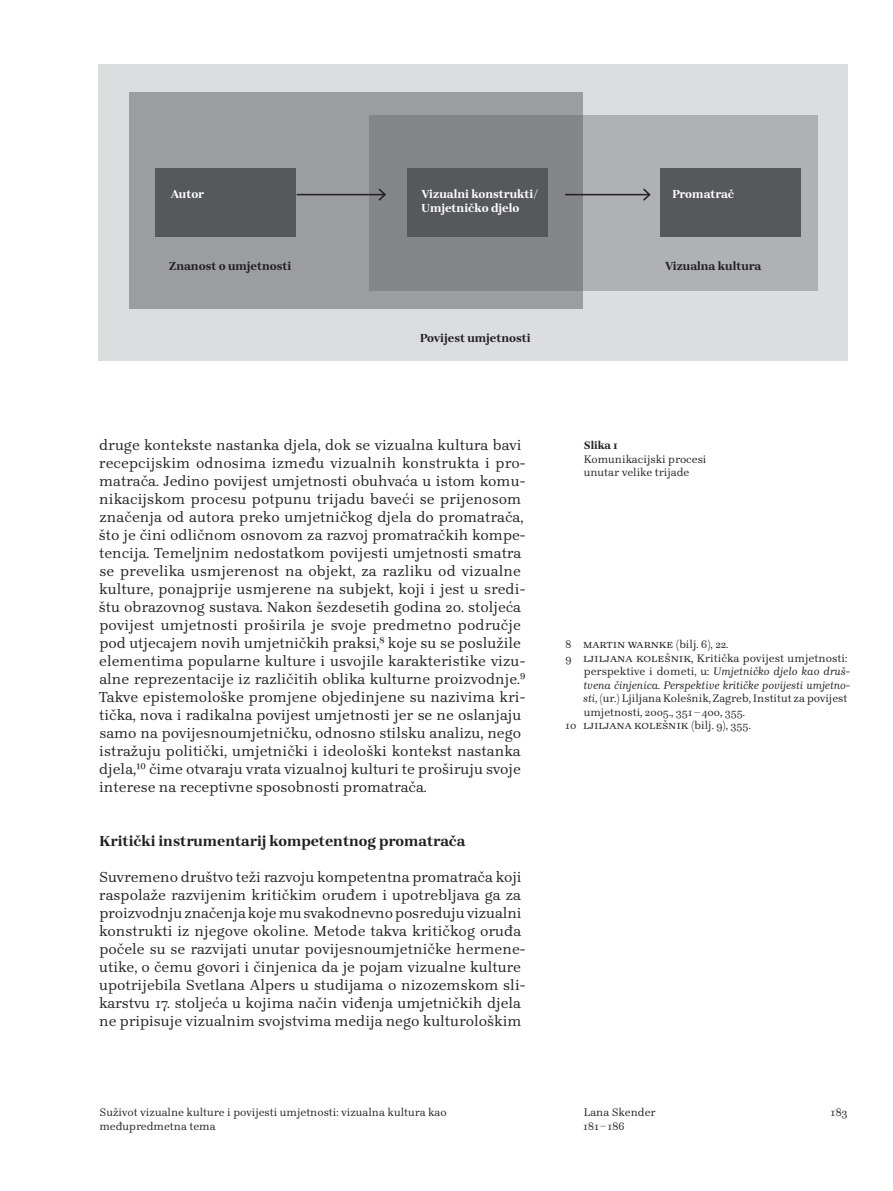
<style>
.page{position:relative;width:893px;height:1191px;background:#fff}
.page>*{position:absolute;margin:0;border:0;box-sizing:border-box;transform-origin:0 0}
.body{font:15px/18px "Brygada 1918";letter-spacing:-.005em;color:#231f20}
.body-2{font:700 15px "Brygada 1918";letter-spacing:-.005em;color:#231f20}
.sidenote{font:700 12px "Brygada 1918";letter-spacing:-.005em;color:#231f20}
.sidenote-2{font:700 12px/13.5px "Brygada 1918";letter-spacing:-.005em;color:#fff}
.sidenote-3{font:11.25px/13.5px "Brygada 1918";letter-spacing:-.005em;color:#231f20}
.sidenote-4{font:700 11.25px "Brygada 1918";color:#231f20}
.body-3{font:11.25px "Brygada 1918";color:#231f20}
.s1{font-style:italic}
</style>
<div class="page">
<div style="left:99px;top:64px;width:749px;height:296px;background:#dcdddf"></div>
<div style="left:369px;top:115px;width:448px;height:175px;background:#afb1b3"></div>
<svg style="left:130px;top:92px;width:453px;height:216px;background:#939496"></svg>
<div style="left:407px;top:168px;width:141px;height:68px;background:#57585a"></div>
<div style="left:660px;top:168px;width:141px;height:68px;background:#57585a"></div>
<div style="left:155px;top:168px;width:141px;height:68px;background:#57585a"></div>
<hr style="left:297px;top:194px;width:88px;height:1px;background:#231f20">
<svg style="left:377px;top:187px;width:10px;height:15px"></svg>
<hr style="left:565px;top:194px;width:84px;height:1px;background:#231f20">
<svg style="left:641px;top:188px;width:10px;height:13px"></svg>
<p class="sidenote-2" style="left:171px;top:188px;width:35px">Autor</p>
<p class="sidenote-2" style="left:422px;top:188px;width:118px">Vizualni konstrukti/<br>Umjetničko djelo</p>
<p class="sidenote-2" style="left:672px;top:188px;width:63px">Promatrač</p>
<p class="sidenote" style="left:169px;top:258px;width:124px">Znanost o umjetnosti</p>
<p class="sidenote" style="left:420px;top:330px;width:112px">Povijest umjetnosti</p>
<p class="sidenote" style="left:665px;top:258px;width:98px">Vizualna kultura</p>
<p class="body" style="left:99px;top:437px;width:428px">druge kontekste nastanka djela, dok se vizualna kultura bavi recepcijskim odnosima između vizualnih konstrukta i pro&shy;matrača. Jedino povijest umjetnosti obuhvaća u istom komu&shy;nikacijskom procesu potpunu trijadu baveći se prijenosom značenja od autora preko umjetničkog djela do promatrača, što je čini odličnom osnovom za razvoj promatračkih kompe&shy;tencija. Temeljnim nedostatkom povijesti umjetnosti smatra se prevelika usmjerenost na objekt, za razliku od vizualne kulture, ponajprije usmjerene na subjekt, koji i jest u sredi&shy;štu obrazovnog sustava. Nakon šezdesetih godina 20. stoljeća povijest umjetnosti proširila je svoje predmetno područje pod utjecajem novih umjetničkih praksi,8 koje su se poslužile elementima popularne kulture i usvojile karakteristike vizu&shy;alne reprezentacije iz različitih oblika kulturne proizvodnje.9<br>Takve epistemološke promjene objedinjene su nazivima kri&shy;tička, nova i radikalna povijest umjetnosti jer se ne oslanjaju samo na povijesnoumjetničku, odnosno stilsku analizu, nego istražuju politički, umjetnički i ideološki kontekst nastanka djela,10 čime otvaraju vrata vizualnoj kulturi te proširuju svoje interese na receptivne sposobnosti promatrača.</p>
<p class="body-2" style="left:100px;top:831px;width:367px">Kritički instrumentarij kompetentnog promatrača</p>
<p class="body" style="left:99px;top:869px;width:428px">Suvremeno društvo teži razvoju kompetentna promatrača koji raspolaže razvijenim kritičkim oruđem i upotrebljava ga za proizvodnju značenja koje mu svakodnevno posreduju vizualni konstrukti iz njegove okoline. Metode takva kritičkog oruđa počele su se razvijati unutar povijesnoumjetničke hermene&shy;utike, o čemu govori i činjenica da je pojam vizualne kulture upotrijebila Svetlana Alpers u studijama o nizozemskom sli&shy;karstvu 17. stoljeća u kojima način viđenja umjetničkih djela ne pripisuje vizualnim svojstvima medija nego kulturološkim</p>
<p class="sidenote-4" style="left:584px;top:438px;width:35px">Slika 1</p>
<p class="sidenote-3" style="left:584px;top:453px;width:124px">Komunikacijski procesi unutar velike trijade</p>
<p class="sidenote-3" style="left:566px;top:638px;width:164px">8 MARTIN WARNKE (bilj. 6), 22.</p>
<p class="sidenote-3" style="left:565px;top:652px;width:86px">9 LJILJANA KOLE</p>
<p class="sidenote-3" style="left:583px;top:652px;width:268px;text-indent:81px">ŠNIK, Kritička povijest umjetnosti: perspektive i dometi, u: <span class="s1">Umjetničko djelo kao druš&shy;tvena činjenica. Perspektive kritičke povijesti umjetno&shy;sti</span>, (ur.) Ljiljana Kolešnik, Zagreb, Institut za povijest umjetnosti, 2005., 351–400, 355.</p>
<p class="sidenote-3" style="left:565px;top:719px;width:187px">10 LJILJANA KOLEŠNIK (bilj. 9), 355.</p>
<p class="sidenote-3" style="left:100px;top:1106px;width:349px">Suživot vizualne kulture i povijesti umjetnosti: vizualna kultura kao</p>
<p class="body-3" style="left:831px;top:1105px;width:18px">183</p>
<p class="sidenote-3" style="left:99px;top:1120px;width:118px">međupredmetna tema</p>
<p class="sidenote-3" style="left:583px;top:1106px;width:74px">Lana Skender<br>181–186</p>
</div>
